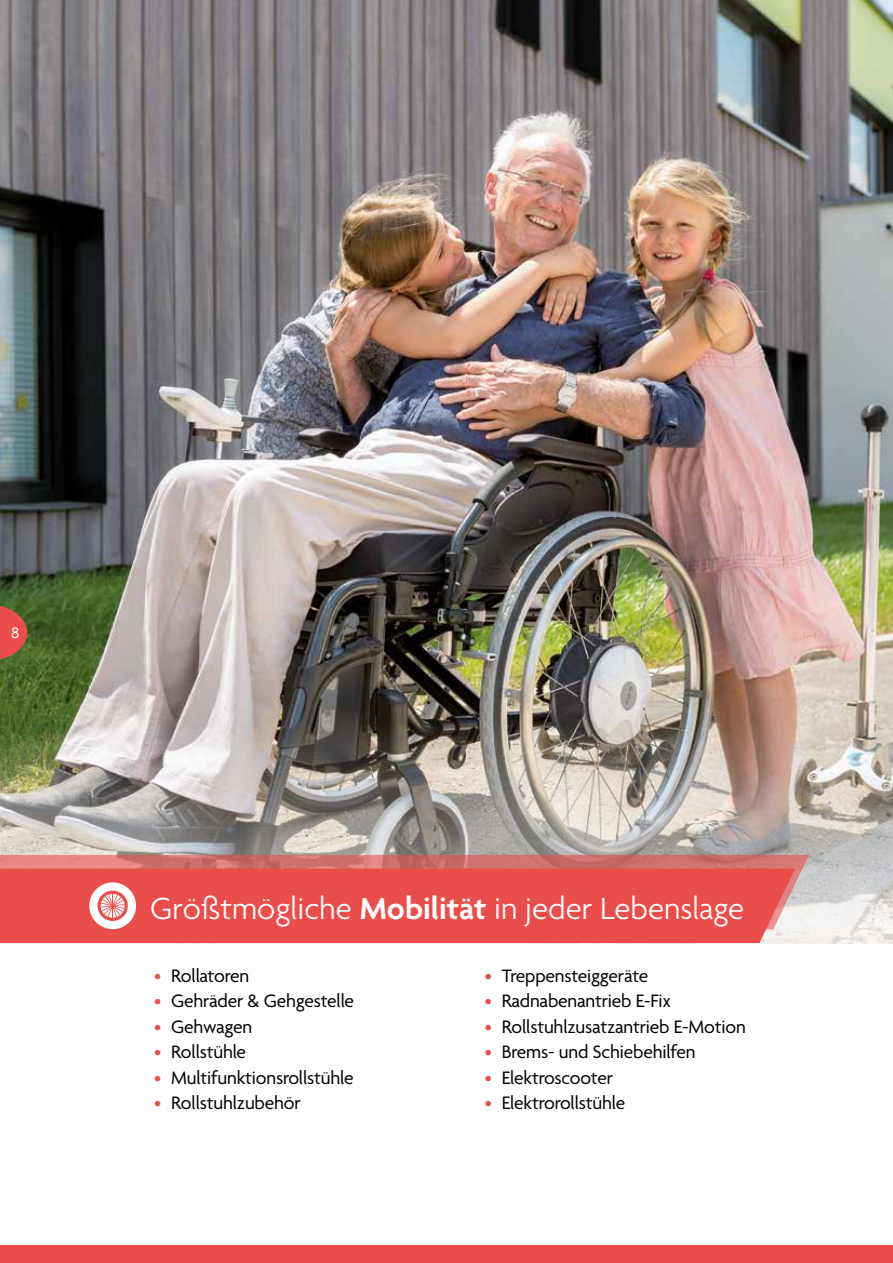
<style>
.page{position:relative;width:893px;height:1263px;background:#fff}
.page>*{position:absolute;margin:0;border:0;box-sizing:border-box;transform-origin:0 0}
.t1{font:300 33px "Agenda";color:#fff}
.t2{font:19.5px "Agenda";letter-spacing:-.01em;color:#000}
.t3{font:16.5px "Agenda";color:#fff}
.s1{font-weight:600}
.s2{color:#ea4e4b}
</style>
<div class="page">
<img style="left:0;top:0;width:893px;height:943px">
<svg style="left:0;top:855px;width:809px;height:74px;background:#d27b78"></svg>
<svg style="left:0;top:604px;width:27px;height:57px;background:#b85640"></svg>
<div style="left:0;top:1246px;width:893px;height:17px;background:#ea4e4b"></div>
<div style="left:0;top:868px;width:795px;height:75px;background:#ea4e4b"></div>
<div style="left:89px;top:882px;width:47px;height:47px;background:#fff;border-radius:50%"></div>
<svg style="left:98px;top:891px;width:30px;height:30px"></svg>
<p class="t3" style="left:11px;top:624px;width:10px">8</p>
<h1 class="t1" style="left:150px;top:890px;width:596px">Größtmögliche <span class="s1">Mobilität</span> in jeder Lebenslage</h1>
<p class="t2" style="left:154px;top:965px;width:97px"><span class="s2">•</span> Rollatoren</p>
<p class="t2" style="left:154px;top:990px;width:201px"><span class="s2">•</span> Gehräder &amp; Gehgestelle</p>
<p class="t2" style="left:154px;top:1016px;width:99px"><span class="s2">•</span> Gehwagen</p>
<p class="t2" style="left:154px;top:1041px;width:94px"><span class="s2">•</span> Rollstühle</p>
<p class="t2" style="left:154px;top:1067px;width:201px"><span class="s2">•</span> Multifunktionsrollstühle</p>
<p class="t2" style="left:154px;top:1092px;width:148px"><span class="s2">•</span> Rollstuhlzubehör</p>
<p class="t2" style="left:485px;top:965px;width:165px"><span class="s2">•</span> Treppensteiggeräte</p>
<p class="t2" style="left:485px;top:990px;width:188px"><span class="s2">•</span> Radnabenantrieb E-Fix</p>
<p class="t2" style="left:485px;top:1016px;width:263px"><span class="s2">•</span> Rollstuhlzusatzantrieb E-Motion</p>
<p class="t2" style="left:485px;top:1041px;width:212px"><span class="s2">•</span> Brems- und Schiebehilfen</p>
<p class="t2" style="left:485px;top:1067px;width:130px"><span class="s2">•</span> Elektroscooter</p>
<p class="t2" style="left:485px;top:1092px;width:142px"><span class="s2">•</span> Elektrorollstühle</p>
</div>
